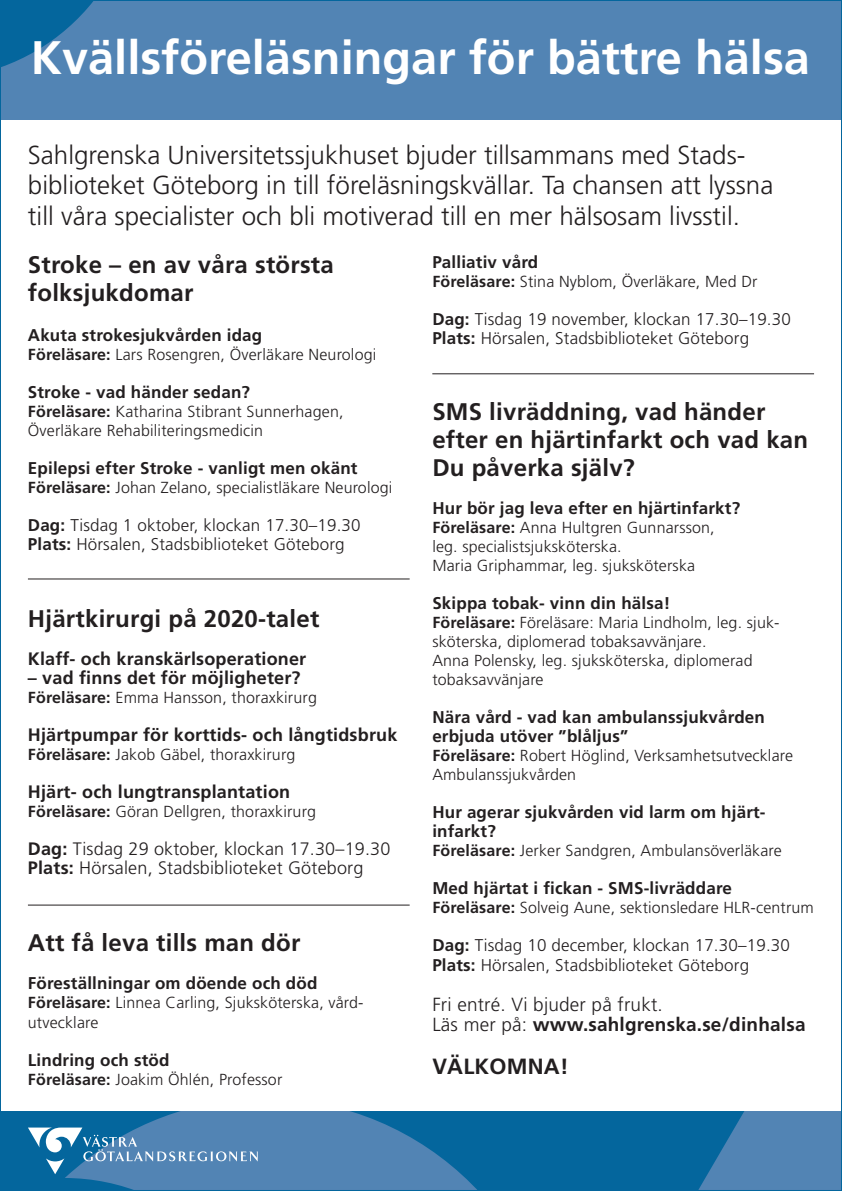
<style>
.page{position:relative;width:842px;height:1191px;background:#fff}
.page>*{position:absolute;margin:0;border:0;box-sizing:border-box;transform-origin:0 0}
.ref_nr{font:700 47px "Frutiger";color:#fff}
.ref_nr-2{font:300 26px/30px "Frutiger";color:#231f20}
.ref_nr-3{font:700 24px/28px "Frutiger";letter-spacing:.01em;color:#231f20}
.ref_nr-4{font:700 22px "Frutiger";letter-spacing:.01em;color:#231f20}
.ref_nr-5{font:300 19px/20px "Frutiger";letter-spacing:.01em;color:#231f20}
.ref_nr-6{font:700 18px "Frutiger";letter-spacing:.01em;color:#231f20}
.ref_nr-7{font:300 18px "Frutiger";letter-spacing:.01em;color:#231f20}
.ref_nr-8{font:700 17px/19px "Frutiger";letter-spacing:.01em;color:#231f20}
.ref_nr-9{font:300 17px "Frutiger";letter-spacing:.01em;color:#231f20}
.ref_nr-10{font:300 16px/19px "Frutiger";letter-spacing:.01em;color:#231f20}
.s1{font-weight:700}
</style>
<div class="page">
<div style="left:0;top:0;width:842px;height:120px;background:#5284b4"></div>
<svg style="left:2px;top:2px;width:91px;height:65px;fill:#04669d"></svg>
<hr style="left:28px;top:578px;width:382px;height:1px;background:#231f20">
<hr style="left:28px;top:904px;width:382px;height:1px;background:#231f20">
<hr style="left:432px;top:373px;width:382px;height:1px;background:#231f20">
<svg style="left:2px;top:1111px;width:838px;height:78px;background:#2974a8"></svg>
<svg style="left:28px;top:1127px;width:230px;height:47px;background:#578db8"></svg>
<p class="ref_nr" style="left:31px;top:30px;width:781px">Kvällsföreläsningar för bättre hälsa</p>
<p class="ref_nr-2" style="left:28px;top:140px;width:747px">Sahlgrenska Universitetssjukhuset bjuder tillsammans med Stads&shy;biblioteket Göteborg in till föreläsningskvällar. Ta chansen att lyssna till våra specialister och bli motiverad till en mer hälsosam livsstil.</p>
<p class="ref_nr-3" style="left:28px;top:251px;width:307px">Stroke – en av våra största folksjukdomar</p>
<p class="ref_nr-8" style="left:28px;top:326px;width:236px">Akuta strokesjukvården idag</p>
<p class="ref_nr-10" style="left:28px;top:345px;width:350px"><span class="s1">Föreläsare:</span> Lars Rosengren, Överläkare Neurologi</p>
<p class="ref_nr-8" style="left:28px;top:383px;width:224px">Stroke - vad händer sedan?</p>
<p class="ref_nr-10" style="left:28px;top:402px;width:317px"><span class="s1">Föreläsare:</span> Katharina Stibrant Sunnerhagen,<br>Överläkare Rehabiliteringsmedicin</p>
<p class="ref_nr-8" style="left:28px;top:459px;width:331px">Epilepsi efter Stroke - vanligt men okänt</p>
<p class="ref_nr-10" style="left:28px;top:478px;width:366px"><span class="s1">Föreläsare:</span> Johan Zelano, specialistläkare Neurologi</p>
<p class="ref_nr-9" style="left:28px;top:516px;width:334px"><span class="s1">Dag:</span> Tisdag 1 oktober, klockan 17.30–19.30</p>
<p class="ref_nr-9" style="left:28px;top:535px;width:318px"><span class="s1">Plats:</span> Hörsalen, Stadsbiblioteket Göteborg</p>
<p class="ref_nr-3" style="left:28px;top:605px;width:293px">Hjärtkirurgi på 2020-talet</p>
<p class="ref_nr-6" style="left:28px;top:648px;width:280px">Klaff- och kranskärlsoperationer</p>
<p class="ref_nr-6" style="left:28px;top:667px;width:274px">– vad finns det för möjligheter?</p>
<p class="ref_nr-10" style="left:28px;top:688px;width:290px"><span class="s1">Föreläsare:</span> Emma Hansson, thoraxkirurg</p>
<p class="ref_nr-6" style="left:28px;top:724px;width:371px">Hjärtpumpar för korttids- och långtidsbruk</p>
<p class="ref_nr-10" style="left:28px;top:745px;width:269px"><span class="s1">Föreläsare:</span> Jakob Gäbel, thoraxkirurg</p>
<p class="ref_nr-6" style="left:28px;top:781px;width:264px">Hjärt- och lungtransplantation</p>
<p class="ref_nr-10" style="left:28px;top:802px;width:290px"><span class="s1">Föreläsare:</span> Göran Dellgren, thoraxkirurg</p>
<p class="ref_nr-7" style="left:28px;top:839px;width:364px"><span class="s1">Dag:</span> Tisdag 29 oktober, klockan 17.30–19.30</p>
<p class="ref_nr-7" style="left:28px;top:858px;width:337px"><span class="s1">Plats:</span> Hörsalen, Stadsbiblioteket Göteborg</p>
<p class="ref_nr-3" style="left:28px;top:929px;width:274px">Att få leva tills man dör</p>
<p class="ref_nr-8" style="left:28px;top:974px;width:291px">Föreställningar om döende och död</p>
<p class="ref_nr-10" style="left:28px;top:993px;width:337px"><span class="s1">Föreläsare:</span> Linnea Carling, Sjuksköterska, vård&shy;utvecklare</p>
<p class="ref_nr-8" style="left:28px;top:1050px;width:143px">Lindring och stöd</p>
<p class="ref_nr-10" style="left:28px;top:1069px;width:256px"><span class="s1">Föreläsare:</span> Joakim Öhlén, Professor</p>
<p class="ref_nr-8" style="left:432px;top:252px;width:107px">Palliativ vård</p>
<p class="ref_nr-10" style="left:432px;top:272px;width:327px"><span class="s1">Föreläsare:</span> Stina Nyblom, Överläkare, Med Dr</p>
<p class="ref_nr-9" style="left:432px;top:309px;width:360px"><span class="s1">Dag:</span> Tisdag 19 november, klockan 17.30–19.30</p>
<p class="ref_nr-9" style="left:432px;top:328px;width:318px"><span class="s1">Plats:</span> Hörsalen, Stadsbiblioteket Göteborg</p>
<p class="ref_nr-3" style="left:432px;top:397px;width:377px">SMS livräddning, vad händer efter en hjärtinfarkt och vad kan<br>Du påverka själv?</p>
<p class="ref_nr-8" style="left:432px;top:498px;width:309px">Hur bör jag leva efter en hjärtinfarkt?</p>
<p class="ref_nr-10" style="left:432px;top:518px;width:284px"><span class="s1">Föreläsare:</span> Anna Hultgren Gunnarsson, leg. specialistsjuksköterska.</p>
<p class="ref_nr-10" style="left:432px;top:556px;width:264px">Maria Griphammar, leg. sjuksköterska</p>
<p class="ref_nr-8" style="left:432px;top:593px;width:240px">Skippa tobak- vinn din hälsa!</p>
<p class="ref_nr-10" style="left:432px;top:613px;width:349px"><span class="s1">Föreläsare:</span> Föreläsare: Maria Lindholm, leg. sjuk&shy;sköterska, diplomerad tobaksavvänjare.<br>Anna Polensky, leg. sjuksköterska, diplomerad tobaksavvänjare</p>
<p class="ref_nr-8" style="left:432px;top:707px;width:334px">Nära vård - vad kan ambulanssjukvården erbjuda utöver ”blåljus”</p>
<p class="ref_nr-10" style="left:432px;top:746px;width:362px"><span class="s1">Föreläsare:</span> Robert Höglind, Verksamhetsutvecklare<br>Ambulanssjukvården</p>
<p class="ref_nr-8" style="left:432px;top:802px;width:335px">Hur agerar sjukvården vid larm om hjärt&shy;infarkt?</p>
<p class="ref_nr-10" style="left:432px;top:841px;width:351px"><span class="s1">Föreläsare:</span> Jerker Sandgren, Ambulansöverläkare</p>
<p class="ref_nr-8" style="left:432px;top:878px;width:301px">Med hjärtat i fickan - SMS-livräddare</p>
<p class="ref_nr-10" style="left:432px;top:898px;width:383px"><span class="s1">Föreläsare:</span> Solveig Aune, sektionsledare HLR-centrum</p>
<p class="ref_nr-9" style="left:432px;top:935px;width:359px"><span class="s1">Dag:</span> Tisdag 10 december, klockan 17.30–19.30</p>
<p class="ref_nr-9" style="left:432px;top:955px;width:318px"><span class="s1">Plats:</span> Hörsalen, Stadsbiblioteket Göteborg</p>
<p class="ref_nr-5" style="left:432px;top:994px;width:375px">Fri entré. Vi bjuder på frukt.<br>Läs mer på: <span class="s1">www.sahlgrenska.se/dinhalsa</span></p>
<p class="ref_nr-4" style="left:432px;top:1053px;width:138px">VÄLKOMNA!</p>
</div>
